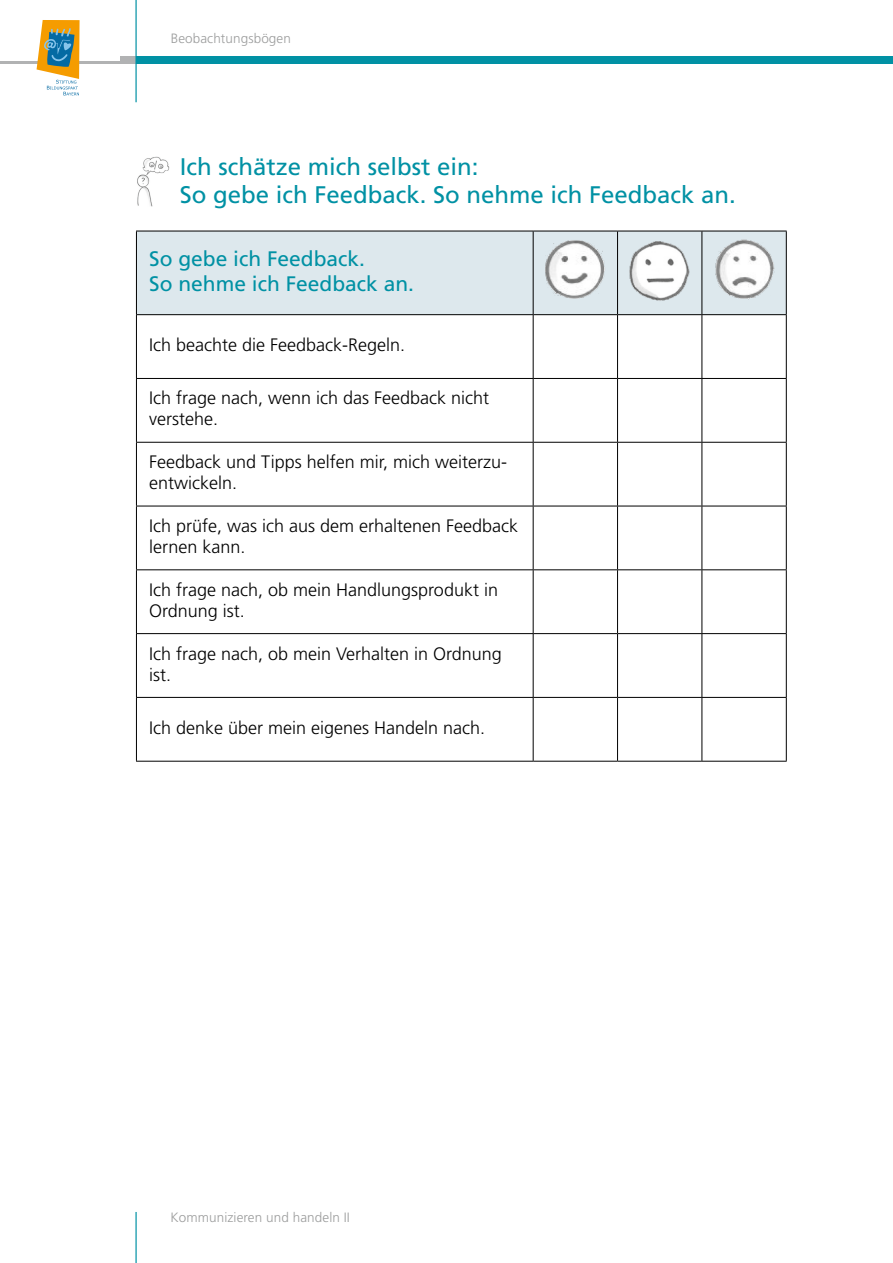
<style>
.page{position:relative;width:893px;height:1263px;background:#fff}
.page>*{position:absolute;margin:0;border:0;box-sizing:border-box;transform-origin:0 0}
.t1{font:24px/28.8px "Frutiger LT Std";color:#0091a4}
.t2{font:21px/25.2px "Frutiger LT Std";color:#0091a4}
.t3{font:300 18px/21px "Frutiger LT Std";color:#000}
.t4{font:300 13.5px "Frutiger LT Std";letter-spacing:.005em;color:#9c9d9d}
</style>
<div class="page">
<div style="left:121px;top:56px;width:15px;height:8px;background:#b1b2b3"></div>
<hr style="left:0;top:62px;width:136px;height:2px;background:#b1b2b3">
<div style="left:136px;top:56px;width:757px;height:8px;background:#0091a4"></div>
<hr style="left:135px;top:0;width:2px;height:102px;background:#0091a4">
<hr style="left:135px;top:1212px;width:2px;height:51px;background:#0091a4">
<svg style="left:37px;top:20px;width:43px;height:75px"></svg>
<img style="left:137px;top:157px;width:33px;height:49px">
<div style="left:137px;top:232px;width:649px;height:82px;background:#dde8ed"></div>
<hr style="left:136px;top:231px;width:397px;height:1px;background:#000">
<hr style="left:136px;top:231px;width:1px;height:83px;background:#000">
<hr style="left:533px;top:231px;width:84px;height:1px;background:#000">
<hr style="left:533px;top:231px;width:1px;height:83px;background:#000">
<hr style="left:617px;top:231px;width:85px;height:1px;background:#000">
<hr style="left:617px;top:231px;width:1px;height:83px;background:#000">
<hr style="left:702px;top:231px;width:85px;height:1px;background:#000">
<hr style="left:701px;top:231px;width:1px;height:83px;background:#000">
<hr style="left:786px;top:231px;width:1px;height:83px;background:#000">
<hr style="left:136px;top:314px;width:397px;height:1px;background:#000">
<hr style="left:136px;top:315px;width:1px;height:63px;background:#000">
<hr style="left:533px;top:314px;width:84px;height:1px;background:#000">
<hr style="left:533px;top:315px;width:1px;height:63px;background:#000">
<hr style="left:617px;top:314px;width:85px;height:1px;background:#000">
<hr style="left:617px;top:315px;width:1px;height:63px;background:#000">
<hr style="left:702px;top:314px;width:85px;height:1px;background:#000">
<hr style="left:701px;top:315px;width:1px;height:63px;background:#000">
<hr style="left:786px;top:315px;width:1px;height:63px;background:#000">
<hr style="left:136px;top:378px;width:397px;height:1px;background:#000">
<hr style="left:136px;top:379px;width:1px;height:63px;background:#000">
<hr style="left:533px;top:378px;width:84px;height:1px;background:#000">
<hr style="left:533px;top:379px;width:1px;height:63px;background:#000">
<hr style="left:617px;top:378px;width:85px;height:1px;background:#000">
<hr style="left:617px;top:379px;width:1px;height:63px;background:#000">
<hr style="left:702px;top:378px;width:85px;height:1px;background:#000">
<hr style="left:701px;top:379px;width:1px;height:63px;background:#000">
<hr style="left:786px;top:379px;width:1px;height:63px;background:#000">
<hr style="left:136px;top:442px;width:397px;height:1px;background:#000">
<hr style="left:136px;top:443px;width:1px;height:63px;background:#000">
<hr style="left:533px;top:442px;width:84px;height:1px;background:#000">
<hr style="left:533px;top:443px;width:1px;height:63px;background:#000">
<hr style="left:617px;top:442px;width:85px;height:1px;background:#000">
<hr style="left:617px;top:443px;width:1px;height:63px;background:#000">
<hr style="left:702px;top:442px;width:85px;height:1px;background:#000">
<hr style="left:701px;top:443px;width:1px;height:63px;background:#000">
<hr style="left:786px;top:443px;width:1px;height:63px;background:#000">
<hr style="left:136px;top:506px;width:397px;height:1px;background:#000">
<hr style="left:136px;top:506px;width:1px;height:63px;background:#000">
<hr style="left:533px;top:506px;width:84px;height:1px;background:#000">
<hr style="left:533px;top:506px;width:1px;height:63px;background:#000">
<hr style="left:617px;top:506px;width:85px;height:1px;background:#000">
<hr style="left:617px;top:506px;width:1px;height:63px;background:#000">
<hr style="left:702px;top:506px;width:85px;height:1px;background:#000">
<hr style="left:701px;top:506px;width:1px;height:63px;background:#000">
<hr style="left:786px;top:506px;width:1px;height:63px;background:#000">
<hr style="left:136px;top:569px;width:397px;height:1px;background:#000">
<hr style="left:136px;top:570px;width:1px;height:63px;background:#000">
<hr style="left:533px;top:569px;width:84px;height:1px;background:#000">
<hr style="left:533px;top:570px;width:1px;height:63px;background:#000">
<hr style="left:617px;top:569px;width:85px;height:1px;background:#000">
<hr style="left:617px;top:570px;width:1px;height:63px;background:#000">
<hr style="left:702px;top:569px;width:85px;height:1px;background:#000">
<hr style="left:701px;top:570px;width:1px;height:63px;background:#000">
<hr style="left:786px;top:570px;width:1px;height:63px;background:#000">
<hr style="left:136px;top:633px;width:397px;height:1px;background:#000">
<hr style="left:136px;top:634px;width:1px;height:63px;background:#000">
<hr style="left:533px;top:633px;width:84px;height:1px;background:#000">
<hr style="left:533px;top:634px;width:1px;height:63px;background:#000">
<hr style="left:617px;top:633px;width:85px;height:1px;background:#000">
<hr style="left:617px;top:634px;width:1px;height:63px;background:#000">
<hr style="left:702px;top:633px;width:85px;height:1px;background:#000">
<hr style="left:701px;top:634px;width:1px;height:63px;background:#000">
<hr style="left:786px;top:634px;width:1px;height:63px;background:#000">
<hr style="left:136px;top:697px;width:397px;height:1px;background:#000">
<hr style="left:136px;top:698px;width:1px;height:63px;background:#000">
<hr style="left:533px;top:697px;width:84px;height:1px;background:#000">
<hr style="left:533px;top:698px;width:1px;height:63px;background:#000">
<hr style="left:617px;top:697px;width:85px;height:1px;background:#000">
<hr style="left:617px;top:698px;width:1px;height:63px;background:#000">
<hr style="left:702px;top:697px;width:85px;height:1px;background:#000">
<hr style="left:701px;top:698px;width:1px;height:63px;background:#000">
<hr style="left:786px;top:698px;width:1px;height:63px;background:#000">
<hr style="left:136px;top:761px;width:397px;height:1px;background:#000">
<hr style="left:533px;top:761px;width:84px;height:1px;background:#000">
<hr style="left:617px;top:761px;width:85px;height:1px;background:#000">
<hr style="left:702px;top:761px;width:85px;height:1px;background:#000">
<img style="left:545px;top:240px;width:60px;height:59px">
<img style="left:629px;top:240px;width:61px;height:62px">
<img style="left:713px;top:240px;width:62px;height:59px">
<p class="t4" style="left:171px;top:31px;width:122px">Beobachtungsbögen</p>
<p class="t1" style="left:180px;top:152px;width:558px">Ich schätze mich selbst ein:<br>So gebe ich Feedback. So nehme ich Feedback an.</p>
<p class="t2" style="left:149px;top:246px;width:266px">So gebe ich Feedback.<br>So nehme ich Feedback an.</p>
<p class="t3" style="left:149px;top:335px;width:258px">Ich beachte die Feedback-Regeln.</p>
<p class="t3" style="left:149px;top:388px;width:342px">Ich frage nach, wenn ich das Feedback nicht verstehe.</p>
<p class="t3" style="left:149px;top:452px;width:359px">Feedback und Tipps helfen mir, mich weiterzu&shy;entwickeln.</p>
<p class="t3" style="left:149px;top:516px;width:371px">Ich prüfe, was ich aus dem erhaltenen Feedback lernen kann.</p>
<p class="t3" style="left:149px;top:579px;width:350px">Ich frage nach, ob mein Handlungsprodukt in<br>Ordnung ist.</p>
<p class="t3" style="left:149px;top:643px;width:354px">Ich frage nach, ob mein Verhalten in Ordnung ist.</p>
<p class="t3" style="left:149px;top:717px;width:338px">Ich denke über mein eigenes Handeln nach.</p>
<p class="t4" style="left:171px;top:1210px;width:181px">Kommunizieren und handeln II</p>
</div>
